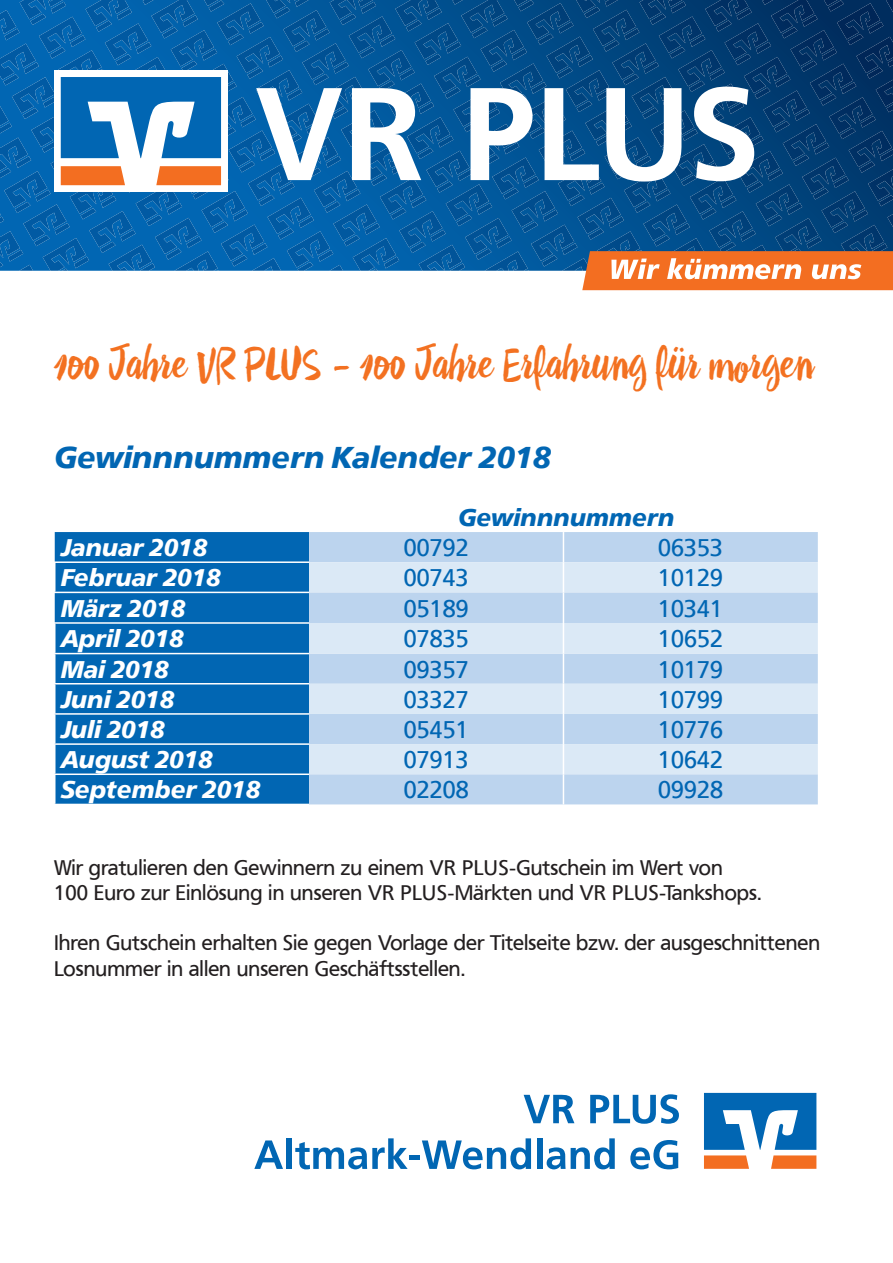
<style>
.page{position:relative;width:893px;height:1263px;background:#fff}
.page>*{position:absolute;margin:0;border:0;box-sizing:border-box;transform-origin:0 0}
.t1{font:45.3px "Drina";color:#f37121}
.t2{font:italic 700 30px "Frutiger VR";color:#0166b3}
.t3{font:24px "Frutiger VR";color:#0166b3}
.t4{font:italic 700 24px "Frutiger VR";color:#fff}
.t5{font:italic 700 24px "Frutiger VR";color:#0166b3}
.t6{font:21px/25.2px "Frutiger VR";color:#231f20}
</style>
<div class="page">
<svg style="left:0;top:0;width:893px;height:290px"></svg>
<div style="left:55px;top:532px;width:254px;height:272px;background:#0166b3"></div>
<div style="left:309px;top:532px;width:509px;height:272px;background:#bcd4ee"></div>
<svg style="left:309px;top:562px;width:509px;height:212px;background:#cee0f2"></svg>
<hr style="left:563px;top:532px;width:1px;height:30px;background:#fff">
<hr style="left:563px;top:562px;width:1px;height:30px;background:#fff">
<hr style="left:563px;top:592px;width:1px;height:31px;background:#fff">
<hr style="left:563px;top:623px;width:1px;height:31px;background:#fff">
<hr style="left:563px;top:654px;width:1px;height:30px;background:#fff">
<hr style="left:563px;top:684px;width:1px;height:30px;background:#fff">
<hr style="left:563px;top:714px;width:1px;height:30px;background:#fff">
<hr style="left:563px;top:744px;width:1px;height:30px;background:#fff">
<hr style="left:563px;top:774px;width:1px;height:30px;background:#fff">
<hr style="left:54px;top:561px;width:255px;height:2px;background:#fff">
<hr style="left:54px;top:563px;width:2px;height:29px;background:#fff">
<hr style="left:54px;top:592px;width:255px;height:1px;background:#fff">
<hr style="left:54px;top:622px;width:255px;height:2px;background:#fff">
<hr style="left:54px;top:624px;width:2px;height:29px;background:#fff">
<hr style="left:54px;top:653px;width:255px;height:1px;background:#fff">
<hr style="left:54px;top:654px;width:2px;height:29px;background:#fff">
<hr style="left:54px;top:683px;width:255px;height:1px;background:#fff">
<hr style="left:54px;top:684px;width:2px;height:29px;background:#fff">
<hr style="left:54px;top:713px;width:255px;height:2px;background:#fff">
<hr style="left:54px;top:715px;width:2px;height:28px;background:#fff">
<hr style="left:54px;top:743px;width:255px;height:2px;background:#fff">
<hr style="left:54px;top:745px;width:2px;height:28px;background:#fff">
<hr style="left:54px;top:773px;width:255px;height:2px;background:#fff">
<hr style="left:54px;top:775px;width:2px;height:29px;background:#fff">
<svg style="left:524px;top:1094px;width:50px;height:29px"></svg>
<svg style="left:590px;top:1094px;width:89px;height:30px"></svg>
<svg style="left:254px;top:1140px;width:29px;height:29px"></svg>
<div style="left:286px;top:1138px;width:6px;height:31px;background:#0166b3"></div>
<svg style="left:295px;top:1138px;width:113px;height:31px"></svg>
<hr style="left:409px;top:1156px;width:11px;height:4px;background:#0166b3">
<svg style="left:422px;top:1138px;width:109px;height:31px"></svg>
<div style="left:537px;top:1138px;width:5px;height:31px;background:#0166b3"></div>
<svg style="left:547px;top:1138px;width:68px;height:31px"></svg>
<svg style="left:630px;top:1140px;width:48px;height:29px"></svg>
<svg style="left:704px;top:1093px;width:112px;height:76px"></svg>
<h1 class="t1" style="left:54px;top:336px;width:761px">100 Jahre VR PLUS - 100 Jahre Erfahrung für morgen</h1>
<h2 class="t2" style="left:54px;top:440px;width:499px">Gewinnnummern Kalender 2018</h2>
<p class="t5" style="left:458px;top:503px;width:218px">Gewinnnummern</p>
<p class="t4" style="left:61px;top:533px;width:148px">Januar 2018</p>
<p class="t3" style="left:404px;top:534px;width:67px">00792</p>
<p class="t3" style="left:658px;top:534px;width:67px">06353</p>
<p class="t4" style="left:61px;top:564px;width:162px">Februar 2018</p>
<p class="t3" style="left:404px;top:564px;width:67px">00743</p>
<p class="t3" style="left:658px;top:564px;width:67px">10129</p>
<p class="t4" style="left:61px;top:594px;width:126px">März 2018</p>
<p class="t3" style="left:404px;top:594px;width:67px">05189</p>
<p class="t3" style="left:658px;top:594px;width:67px">10341</p>
<p class="t4" style="left:61px;top:624px;width:125px">April 2018</p>
<p class="t3" style="left:404px;top:625px;width:67px">07835</p>
<p class="t3" style="left:658px;top:625px;width:67px">10652</p>
<p class="t4" style="left:61px;top:655px;width:109px">Mai 2018</p>
<p class="t3" style="left:404px;top:655px;width:67px">09357</p>
<p class="t3" style="left:658px;top:655px;width:67px">10179</p>
<p class="t4" style="left:61px;top:685px;width:115px">Juni 2018</p>
<p class="t3" style="left:404px;top:685px;width:67px">03327</p>
<p class="t3" style="left:658px;top:685px;width:67px">10799</p>
<p class="t4" style="left:61px;top:715px;width:105px">Juli 2018</p>
<p class="t3" style="left:404px;top:716px;width:67px">05451</p>
<p class="t3" style="left:658px;top:716px;width:67px">10776</p>
<p class="t4" style="left:61px;top:745px;width:153px">August 2018</p>
<p class="t3" style="left:404px;top:746px;width:67px">07913</p>
<p class="t3" style="left:658px;top:746px;width:67px">10642</p>
<p class="t4" style="left:61px;top:776px;width:201px">September 2018</p>
<p class="t3" style="left:404px;top:776px;width:67px">02208</p>
<p class="t3" style="left:658px;top:776px;width:67px">09928</p>
<p class="t6" style="left:54px;top:855px;width:709px">Wir gratulieren den Gewinnern zu einem VR PLUS-Gutschein im Wert von<br>100 Euro zur Einlösung in unseren VR PLUS-Märkten und VR PLUS-Tankshops.</p>
<p class="t6" style="left:54px;top:931px;width:768px">Ihren Gutschein erhalten Sie gegen Vorlage der Titelseite bzw. der ausgeschnittenen<br>Losnummer in allen unseren Geschäftsstellen.</p>
</div>
